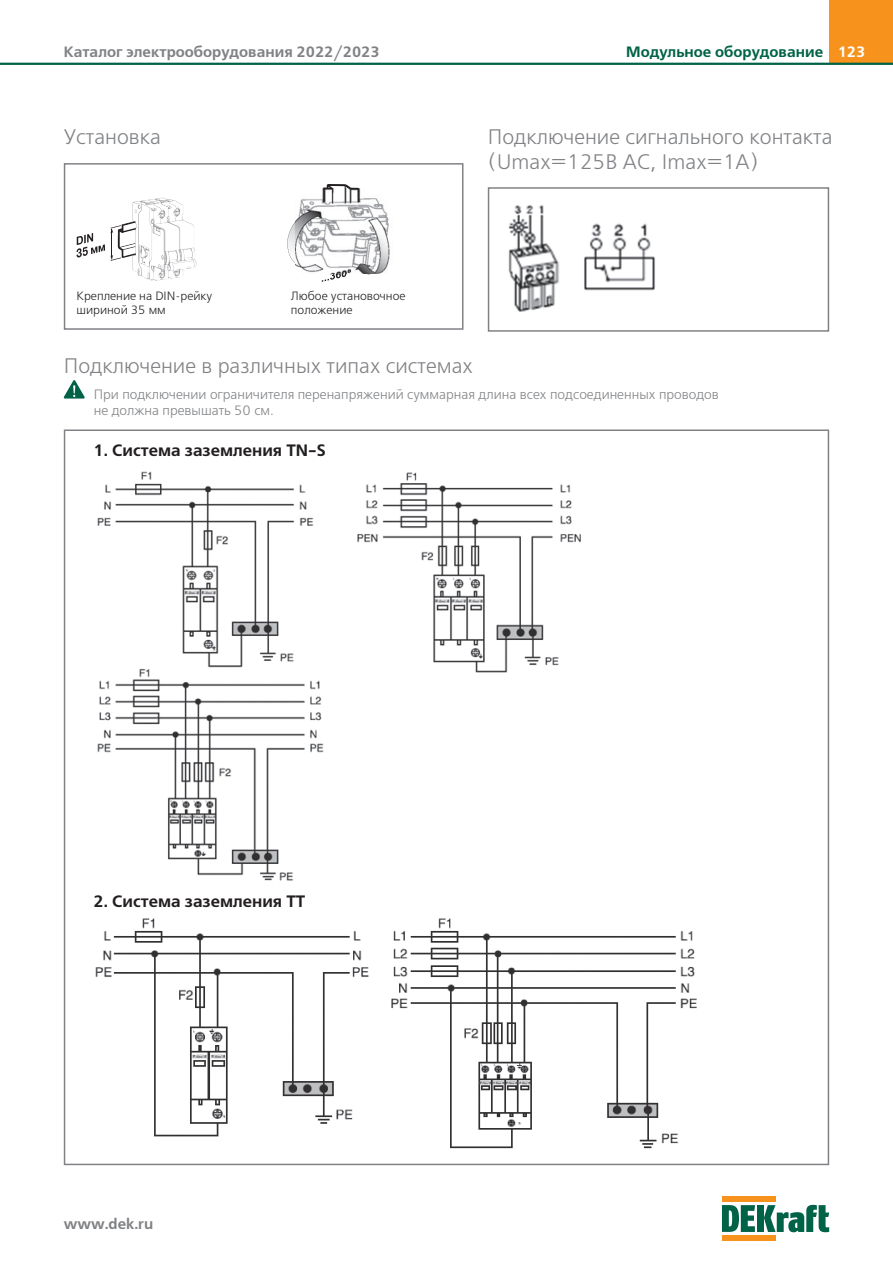
<style>
.page{position:relative;width:893px;height:1263px;background:#fff}
.page>*{position:absolute;margin:0;border:0;box-sizing:border-box;transform-origin:0 0}
.t1{font:21px/25.2px "Free Set C";color:#808285}
.t2{font:700 16.5px "Free Set C";color:#231f20}
.t3{font:700 15px "Free Set C";color:#808285}
.t4{font:700 15px "Free Set C";color:#006246}
.t5{font:13.5px/16.2px "Free Set C";color:#808285}
.t6{font:12px/14.4px "Free Set C";color:#231f20}
.s1{color:#fff}
</style>
<div class="page">
<div style="left:829px;top:0;width:64px;height:64px;background:#f7931d"></div>
<hr style="left:0;top:63px;width:893px;height:2px;background:#006246">
<div style="left:722px;top:1235px;width:54px;height:6px;background:#f7931d"></div>
<div style="left:722px;top:1196px;width:54px;height:5px;background:#f7931d"></div>
<div style="left:757px;top:1205px;width:7px;height:27px;background:#006246"></div>
<svg style="left:764px;top:1205px;width:65px;height:27px"></svg>
<svg style="left:722px;top:1205px;width:33px;height:27px"></svg>
<div style="left:64px;top:163px;width:399px;height:167px;background:#fff;border:2px solid #808285"></div>
<svg style="left:111px;top:226px;width:7px;height:35px"></svg>
<svg style="left:77px;top:233px;width:28px;height:25px"></svg>
<img style="left:141px;top:199px;width:35px;height:2px">
<img style="left:154px;top:198px;width:21px;height:3px">
<img style="left:118px;top:201px;width:65px;height:71px">
<svg style="left:323px;top:184px;width:36px;height:5px"></svg>
<svg style="left:287px;top:220px;width:94px;height:62px"></svg>
<img style="left:296px;top:189px;width:94px;height:84px">
<div style="left:488px;top:187px;width:341px;height:145px;border:2px solid #808285"></div>
<img style="left:508px;top:204px;width:147px;height:108px">
<svg style="left:63px;top:380px;width:22px;height:19px"></svg>
<img style="left:97px;top:472px;width:484px;height:409px">
<img style="left:95px;top:918px;width:602px;height:231px">
<p class="t3" style="left:64px;top:43px;width:317px">Каталог электрооборудования 2022/2023</p>
<p class="t4" style="left:626px;top:43px;width:241px">Модульное оборудование <span class="s1">123</span></p>
<h1 class="t1" style="left:64px;top:124px;width:99px">Установка</h1>
<p class="t6" style="left:77px;top:289px;width:137px">Крепление на DIN-рейку шириной 35 мм</p>
<p class="t6" style="left:291px;top:289px;width:116px">Любое установочное положение</p>
<h1 class="t1" style="left:488px;top:124px;width:346px">Подключение сигнального контакта (Umax=125В AC, Imax=1А)</h1>
<h1 class="t1" style="left:64px;top:354px;width:411px">Подключение в различных типах системах</h1>
<p class="t5" style="left:94px;top:386px;width:627px">При подключении ограничителя перенапряжений суммарная длина всех подсоединенных проводов не должна превышать 50 см.</p>
<p class="t2" style="left:94px;top:441px;width:234px">1. Система заземления TN-S</p>
<p class="t2" style="left:94px;top:892px;width:213px">2. Система заземления TT</p>
<p class="t3" style="left:64px;top:1215px;width:91px">www.dek.ru</p>
</div>
